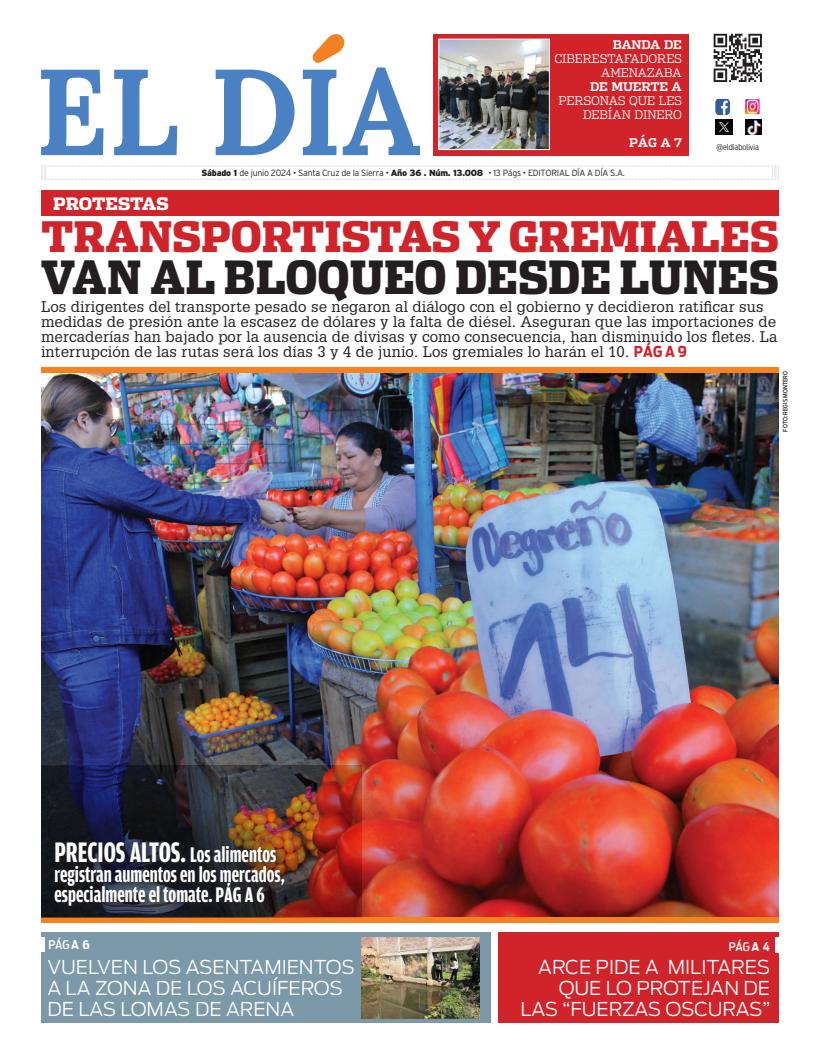
<style>
.page{position:relative;width:820px;height:1056px;background:#fff}
.page>*{position:absolute;margin:0;border:0;box-sizing:border-box;transform-origin:0 0}
.t1{font:900 45.5px "Dispatch Cond";color:#231f20}
.t2{font:900 41.8px "Dispatch Cond";letter-spacing:-.005em;color:#d1232a;scale:1.05 1}
.t3{font:700 30px "Amplitude Comp";color:#fff;scale:.95 1}
.t4{font:700 22.5px/20px "Amplitude Comp";color:#fff;scale:.95 1}
.t5{font:300 19px/21px "Antenna";color:#fff;text-align:right}
.t6{font:900 17px "Dispatch";letter-spacing:-.005em;color:#fff;scale:.95 1}
.t7{font:15px/15.1px "Glypha";letter-spacing:.01em;color:#231f20}
.t8{font:300 12px/14px "Dispatch";letter-spacing:-.01em;color:#fff;text-align:right}
.t9{font:700 12px "Dispatch";letter-spacing:-.01em;color:#fff}
.t10{font:500 12px "Antenna Cond";letter-spacing:-.02em;color:#fff}
.t11{font:300 9px "Interstate";letter-spacing:-.03em;color:#231f20}
.t12{font:300 8px "Antenna Cond";color:#231f20}
.t13{font:500 6px "Antenna Cond";letter-spacing:.015em;color:#231f20}
.s1{font-weight:900}
.s2{font-family:"Antenna Cond";font-weight:700;color:#d1232a}
.s3{font-size:22.5px}
.s4{font-weight:700}
</style>
<div class="page">
<div style="left:41px;top:190px;width:737px;height:26px;background:#d1232a"></div>
<img style="left:41px;top:372px;width:737px;height:545px">
<div style="left:41px;top:917px;width:737px;height:5px;background:#f58220"></div>
<div style="left:41px;top:367px;width:737px;height:5px;background:#f58220"></div>
<img style="left:41px;top:766px;width:321px;height:151px">
<div style="left:52px;top:840px;width:241px;height:73px;background:#231f20;opacity:.8"></div>
<div style="left:498px;top:932px;width:280px;height:91px;background:#d1232a"></div>
<div style="left:774px;top:937px;width:8px;height:15px;background:#fff"></div>
<div style="left:41px;top:932px;width:449px;height:91px;background:#7b99a9"></div>
<div style="left:37px;top:937px;width:8px;height:14px;background:#fff"></div>
<img style="left:362px;top:937px;width:117px;height:81px">
<svg style="left:41px;top:165px;width:736px;height:15px"></svg>
<div style="left:48px;top:168px;width:724px;height:10px;background:#fff"></div>
<svg style="left:713px;top:34px;width:48px;height:48px"></svg>
<div style="left:432px;top:34px;width:256px;height:121px;background:#d1232a"></div>
<img style="left:440px;top:41px;width:107px;height:107px">
<div style="left:438px;top:39px;width:111px;height:111px;border:1px solid #fff"></div>
<svg style="left:41px;top:70px;width:62px;height:85px"></svg>
<svg style="left:114px;top:70px;width:63px;height:85px"></svg>
<svg style="left:215px;top:70px;width:79px;height:85px"></svg>
<svg style="left:303px;top:34px;width:117px;height:121px"></svg>
<img style="left:745px;top:119px;width:16px;height:16px">
<img style="left:715px;top:120px;width:16px;height:15px">
<img style="left:745px;top:99px;width:14px;height:15px">
<img style="left:715px;top:99px;width:14px;height:16px">
<p class="t6" style="left:53px;top:191px;width:123px">PROTESTAS</p>
<p class="t9" style="left:612px;top:36px;width:71px">BANDA DE</p>
<p class="t8" style="left:554px;top:51px;width:129px">CIBERESTAFADORES<br>AMENAZABA</p>
<p class="t9" style="left:590px;top:78px;width:93px">DE MUERTE A</p>
<p class="t8" style="left:558px;top:93px;width:125px">PERSONAS QUE LES<br>DEBÍAN DINERO</p>
<p class="t9" style="left:629px;top:134px;width:54px">pÁg A 7</p>
<p class="t11" style="left:201px;top:168px;width:425px"><span class="s1">Sábado 1</span> de junio 2024 • Santa Cruz de la Sierra • <span class="s1">Año 36 . Núm. 13.008</span> • 13 Págs • EDITORIAL DÍA A DÍA S.A.</p>
<p class="t12" style="left:716px;top:143px;width:44px">@eldiabolivia</p>
<h2 class="t2" style="left:41px;top:210px;width:703px">TRANSPORTISTAS Y GREMIALES</h2>
<h1 class="t1" style="left:41px;top:247px;width:739px">VAN AL BLOQUEO DESDE LUNES</h1>
<p class="t7" style="left:41px;top:298px;width:737px">Los dirigentes del transporte pesado se negaron al diálogo con el gobierno y decidieron ratificar sus medidas de presión ante la escasez de dólares y la falta de diésel. Aseguran que las importaciones de mercaderías han bajado por la ausencia de divisas y como consecuencia, han disminuido los fletes. La interrupción de las rutas será los días 3 y 4 de junio. Los gremiales lo harán el 10. <span class="s2">PÁG A 9</span></p>
<h3 class="t3" style="left:54px;top:836px;width:235px">PRECIOS ALTOS. <span class="s3">Los alimentos</span></h3>
<h3 class="t4" style="left:54px;top:865px;width:244px">registran aumentos en los mercados, especialmente el tomate. PÁG A 6</h3>
<p class="t10" style="left:48px;top:937px;width:43px">PÁG <span class="s4">A 6</span></p>
<p class="t5" style="left:47px;top:956px;width:309px;text-align:left">VUELVEN LOS ASENTAMIENTOS<br>A LA ZONA DE LOS ACUÍFEROS<br>DE LAS LOMAS DE ARENA</p>
<p class="t13" style="left:781px;top:432px;width:61px;rotate:-90deg">FOTO: Regis Montero</p>
<p class="t10" style="left:728px;top:939px;width:42px">PÁG <span class="s4">A 4</span></p>
<p class="t5" style="left:520px;top:956px;width:251px">ARCE PIDE A MILITARES<br>QUE LO PROTEJAN DE<br>LAS “FUERZAS OSCURAS”</p>
</div>
